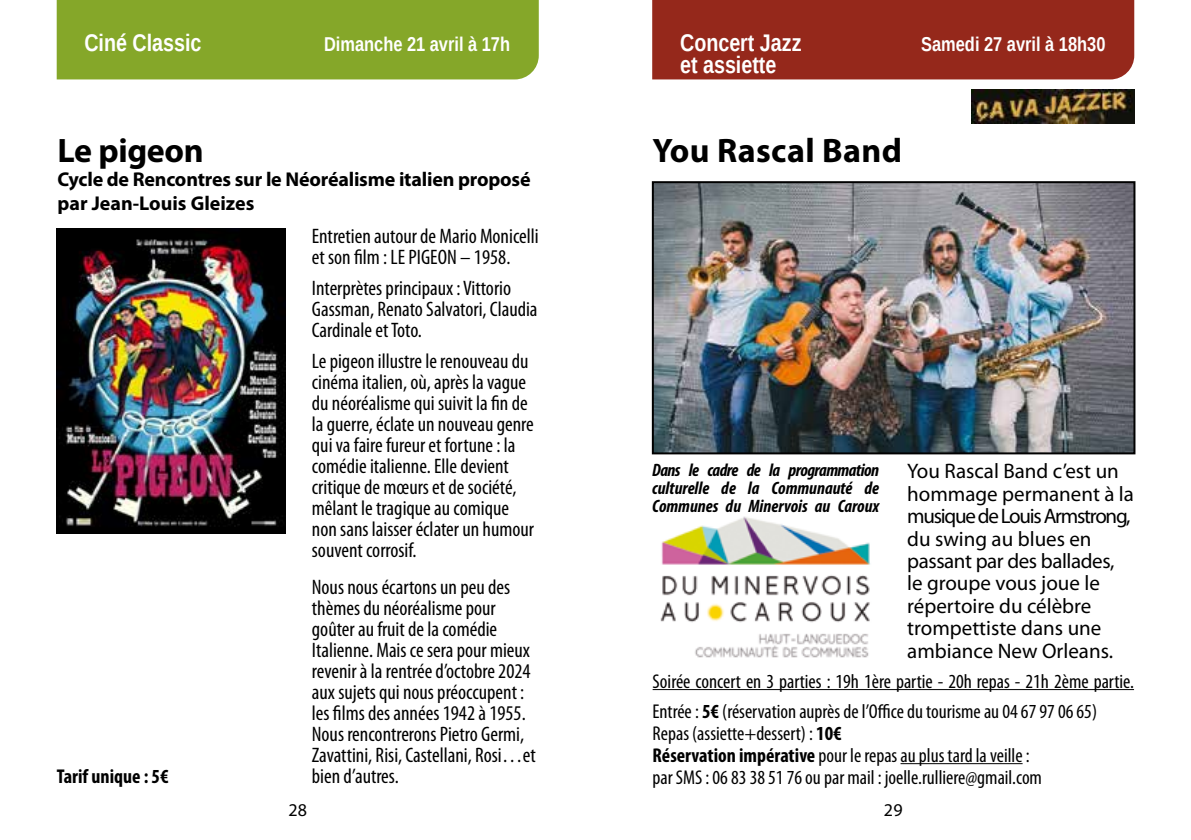
<style>
.page{position:relative;width:1191px;height:840px;background:#fff}
.page>*{position:absolute;margin:0;border:0;box-sizing:border-box;transform-origin:0 0}
.t1{font:700 34px "Myriad Pro";letter-spacing:.01em;color:#000}
.t2{font:700 34px "Myriad Pro";letter-spacing:-.01em;color:#000}
.t3{font:700 24px "Liberation Sans Narrow";color:#fff}
.t4{font:condensed 21px/21px "Myriad Pro";color:#000}
.t5{font:21px/22.4px "Myriad Pro";color:#000}
.t6{font:condensed 20px/30px "Myriad Pro";color:#000}
.t7{font:700 20px/24px "Myriad Pro";letter-spacing:-.01em;color:#000}
.t8{font:700 20px "Liberation Sans Narrow";color:#fff}
.t9{font:700 condensed 20px "Myriad Pro";color:#000}
.t10{font:italic 700 condensed 18px/18px "Myriad Pro";color:#000;text-align:justify}
.t11{font:18px "Myriad Pro";color:#000}
.s1{font-weight:700}
</style>
<div class="page">
<img style="left:56px;top:228px;width:229px;height:305px">
<img style="left:655px;top:184px;width:477px;height:267px">
<div style="left:652px;top:181px;width:483px;height:273px;border:2px solid #000"></div>
<div style="left:57px;top:0;width:482px;height:79px;background:#85a729"></div>
<div style="left:652px;top:0;width:482px;height:79px;background:#95281b"></div>
<hr style="left:652px;top:688px;width:482px;height:1px;background:#000">
<hr style="left:900px;top:762px;width:122px;height:1px;background:#000">
<img style="left:660px;top:516px;width:210px;height:142px">
<img style="left:971px;top:90px;width:163px;height:33px">
<p class="t3" style="left:84px;top:27px;width:119px">Ciné Classic</p>
<p class="t8" style="left:324px;top:30px;width:187px">Dimanche 21 avril à 17h</p>
<p class="t3" style="left:680px;top:26px;width:123px">Concert Jazz</p>
<p class="t8" style="left:921px;top:30px;width:186px">Samedi 27 avril à 18h30</p>
<p class="t3" style="left:680px;top:48px;width:98px">et assiette</p>
<h1 class="t2" style="left:58px;top:128px;width:148px">Le pigeon</h1>
<p class="t7" style="left:58px;top:166px;width:474px">Cycle de Rencontres sur le Néoréalisme italien proposé par Jean-Louis Gleizes</p>
<h1 class="t1" style="left:652px;top:128px;width:251px">You Rascal Band</h1>
<p class="t4" style="left:312px;top:225px;width:228px">Entretien autour de Mario Monicelli et son film : LE PIGEON – 1958.</p>
<p class="t4" style="left:312px;top:277px;width:227px">Interprètes principaux : Vittorio<br>Gassman, Renato Salvatori, Claudia<br>Cardinale et Toto.</p>
<p class="t4" style="left:312px;top:350px;width:224px">Le pigeon illustre le renouveau du cinéma italien, où, après la vague du néoréalisme qui suivit la fin de la guerre, éclate un nouveau genre qui va faire fureur et fortune : la comédie italienne. Elle devient critique de mœurs et de société, mêlant le tragique au comique non sans laisser éclater un humour souvent corrosif.</p>
<p class="t4" style="left:312px;top:576px;width:225px">Nous nous écartons un peu des thèmes du néoréalisme pour goûter au fruit de la comédie<br>Italienne. Mais ce sera pour mieux revenir à la rentrée d’octobre 2024 aux sujets qui nous préoccupent : les films des années 1942 à 1955.<br>Nous rencontrerons Pietro Germi,<br>Zavattini, Risi, Castellani, Rosi…et bien d’autres.</p>
<p class="t5" style="left:907px;top:459px;width:228px">You Rascal Band c’est un hommage permanent à la musique de Louis Armstrong, du swing au blues en passant par des ballades, le groupe vous joue le répertoire du célèbre trompettiste dans une ambiance New Orleans.</p>
<p class="t6" style="left:652px;top:665px;width:483px">Soirée concert en 3 parties : 19h 1ère partie - 20h repas - 21h 2ème partie.<br>Entrée : <span class="s1">5€</span> (réservation auprès de l’Office du tourisme au 04 67 97 06 65)</p>
<p class="t6" style="left:652px;top:721px;width:378px;line-height:22px">Repas (assiette+dessert) : <span class="s1">10€<br>Réservation impérative</span> pour le repas au plus tard la veille :</p>
<p class="t10" style="left:652px;top:460px;width:228px">Dans le cadre de la programmation culturelle de la Communauté de Communes du Minervois au Caroux</p>
<p class="t9" style="left:57px;top:763px;width:113px">Tarif unique : 5€</p>
<p class="t6" style="left:652px;top:761px;width:391px">par SMS : 06 83 38 51 76 ou par mail : joelle.rulliere@gmail.com</p>
<p class="t11" style="left:288px;top:798px;width:20px">28</p>
<p class="t11" style="left:884px;top:798px;width:20px">29</p>
</div>
